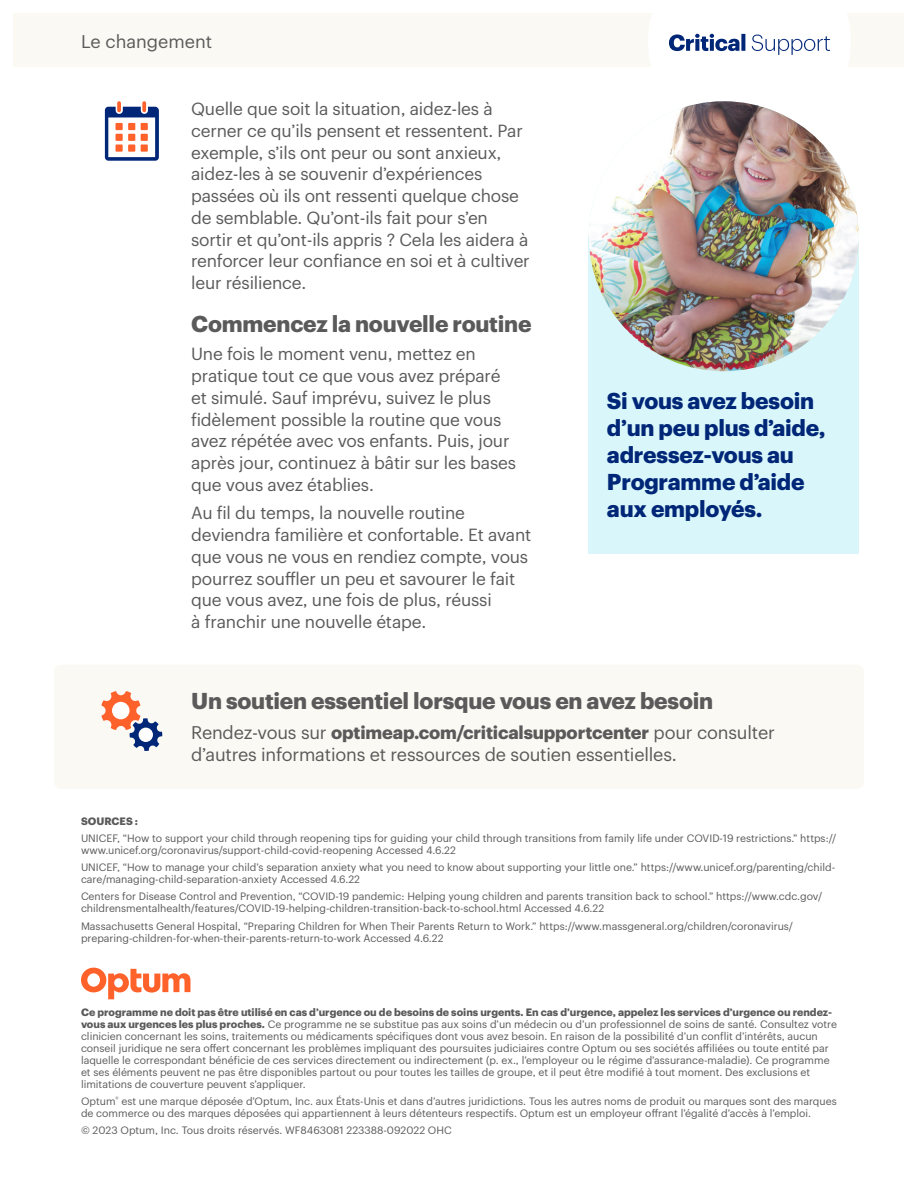
<style>
.page{position:relative;width:918px;height:1188px;background:#fff}
.page>*{position:absolute;margin:0;border:0;box-sizing:border-box;transform-origin:0 0}
.Section_Subhead{font:700 22.5px/27px "Graphik UHG";letter-spacing:-.01em;color:#002677}
.Section_Subhead-2{font:700 22.5px "Graphik UHG";letter-spacing:-.01em;color:#5a5a5a}
.Body{font:18px/22.5px "Graphik UHG";letter-spacing:-.01em;color:#5a5a5a}
.Body-2{font:17.25px/21.8px "Graphik UHG";letter-spacing:-.01em;color:#5a5a5a}
.Disclaimer_Copyright{font:10.5px/12px "Graphik UHG";color:#5a5a5a}
.Disclaimer_Copyright-2{font:700 10.5px "Graphik UHG";color:#5a5a5a}
.s1{font-weight:700}
</style>
<div class="page">
<div style="left:14px;top:14px;width:890px;height:54px;background:#fbf9f4"></div>
<div style="left:648px;top:13px;width:203px;height:130px;background:#fff"></div>
<div style="left:54px;top:665px;width:810px;height:124px;background:#fbf9f4;border-radius:7px"></div>
<svg style="left:81px;top:968px;width:109px;height:31px"></svg>
<div style="left:589px;top:236px;width:270px;height:318px;background:#d9f6fa"></div>
<img style="left:589px;top:101px;width:270px;height:270px;border-radius:135px">
<svg style="left:101px;top:691px;width:61px;height:60px"></svg>
<div style="left:139px;top:728px;width:14px;height:14px;background:#fff;border-radius:50%"></div>
<svg style="left:117px;top:101px;width:4px;height:11px"></svg>
<svg style="left:142px;top:101px;width:4px;height:11px"></svg>
<svg style="left:105px;top:107px;width:54px;height:54px"></svg>
<p class="Body" style="left:81px;top:29px;width:133px">Le changement</p>
<p class="Body-2" style="left:191px;top:97px;width:340px">Quelle que soit la situation, aidez-les à cerner ce qu’ils pensent et ressentent. Par exemple, s’ils ont peur ou sont anxieux, aidez-les à se souvenir d’expériences passées où ils ont ressenti quelque chose de semblable. Qu’ont-ils fait pour s’en sortir et qu’ont-ils appris ? Cela les aidera à renforcer leur confiance en soi et à cultiver leur résilience.</p>
<p class="Section_Subhead-2" style="left:191px;top:306px;width:342px">Commencez la nouvelle routine</p>
<p class="Body-2" style="left:191px;top:342px;width:326px">Une fois le moment venu, mettez en pratique tout ce que vous avez préparé et simulé. Sauf imprévu, suivez le plus fidèlement possible la routine que vous avez répétée avec vos enfants. Puis, jour après jour, continuez à bâtir sur les bases que vous avez établies.</p>
<p class="Body-2" style="left:191px;top:501px;width:342px">Au fil du temps, la nouvelle routine deviendra familière et confortable. Et avant que vous ne vous en rendiez compte, vous pourrez souffler un peu et savourer le fait que vous avez, une fois de plus, réussi<br>à franchir une nouvelle étape.</p>
<p class="Section_Subhead" style="left:607px;top:385px;width:220px">Si vous avez besoin d’un peu plus d’aide, adressez-vous au<br>Programme d’aide aux employés.</p>
<p class="Section_Subhead-2" style="left:191px;top:684px;width:524px">Un soutien essentiel lorsque vous en avez besoin</p>
<p class="Body" style="left:191px;top:719px;width:585px">Rendez-vous sur <span class="s1">optimeap.com/criticalsupportcenter</span> pour consulter d’autres informations et ressources de soutien essentielles.</p>
<p class="Disclaimer_Copyright-2" style="left:81px;top:813px;width:59px">SOURCES :</p>
<p class="Disclaimer_Copyright" style="left:81px;top:831px;width:757px">UNICEF, “How to support your child through reopening tips for guiding your child through transitions from family life under COVID-19 restrictions.” https:// www.unicef.org/coronavirus/support-child-covid-reopening Accessed 4.6.22</p>
<p class="Disclaimer_Copyright" style="left:81px;top:861px;width:756px">UNICEF, “How to manage your child’s separation anxiety what you need to know about supporting your little one.” https://www.unicef.org/parenting/child&shy;care/managing-child-separation-anxiety Accessed 4.6.22</p>
<p class="Disclaimer_Copyright" style="left:81px;top:890px;width:743px">Centers for Disease Control and Prevention, “COVID-19 pandemic: Helping young children and parents transition back to school.” https://www.cdc.gov/ childrensmentalhealth/features/COVID-19-helping-children-transition-back-to-school.html Accessed 4.6.22</p>
<p class="Disclaimer_Copyright" style="left:81px;top:919px;width:714px">Massachusetts General Hospital, “Preparing Children for When Their Parents Return to Work.” https://www.massgeneral.org/children/coronavirus/ preparing-children-for-when-their-parents-return-to-work Accessed 4.6.22</p>
<p class="Disclaimer_Copyright" style="left:81px;top:1005px;width:758px"><span class="s1">Ce programme ne doit pas être utilisé en cas d’urgence ou de besoins de soins urgents. En cas d’urgence, appelez les services d’urgence ou rendez&shy;vous aux urgences les plus proches.</span> Ce programme ne se substitue pas aux soins d’un médecin ou d’un professionnel de soins de santé. Consultez votre clinicien concernant les soins, traitements ou médicaments spécifiques dont vous avez besoin. En raison de la possibilité d’un conflit d’intérêts, aucun conseil juridique ne sera offert concernant les problèmes impliquant des poursuites judiciaires contre Optum ou ses sociétés affiliées ou toute entité par laquelle le correspondant bénéficie de ces services directement ou indirectement (p. ex., l’employeur ou le régime d’assurance-maladie). Ce programme et ses éléments peuvent ne pas être disponibles partout ou pour toutes les tailles de groupe, et il peut être modifié à tout moment. Des exclusions et limitations de couverture peuvent s’appliquer.</p>
<p class="Disclaimer_Copyright" style="left:81px;top:1094px;width:757px">Optum<sup>®</sup> est une marque déposée d’Optum, Inc. aux États-Unis et dans d’autres juridictions. Tous les autres noms de produit ou marques sont des marques de commerce ou des marques déposées qui appartiennent à leurs détenteurs respectifs. Optum est un employeur offrant l’égalité d’accès à l’emploi.</p>
<p class="Disclaimer_Copyright" style="left:81px;top:1123px;width:372px">© 2023 Optum, Inc. Tous droits réservés. WF8463081 223388-092022 OHC</p>
</div>
